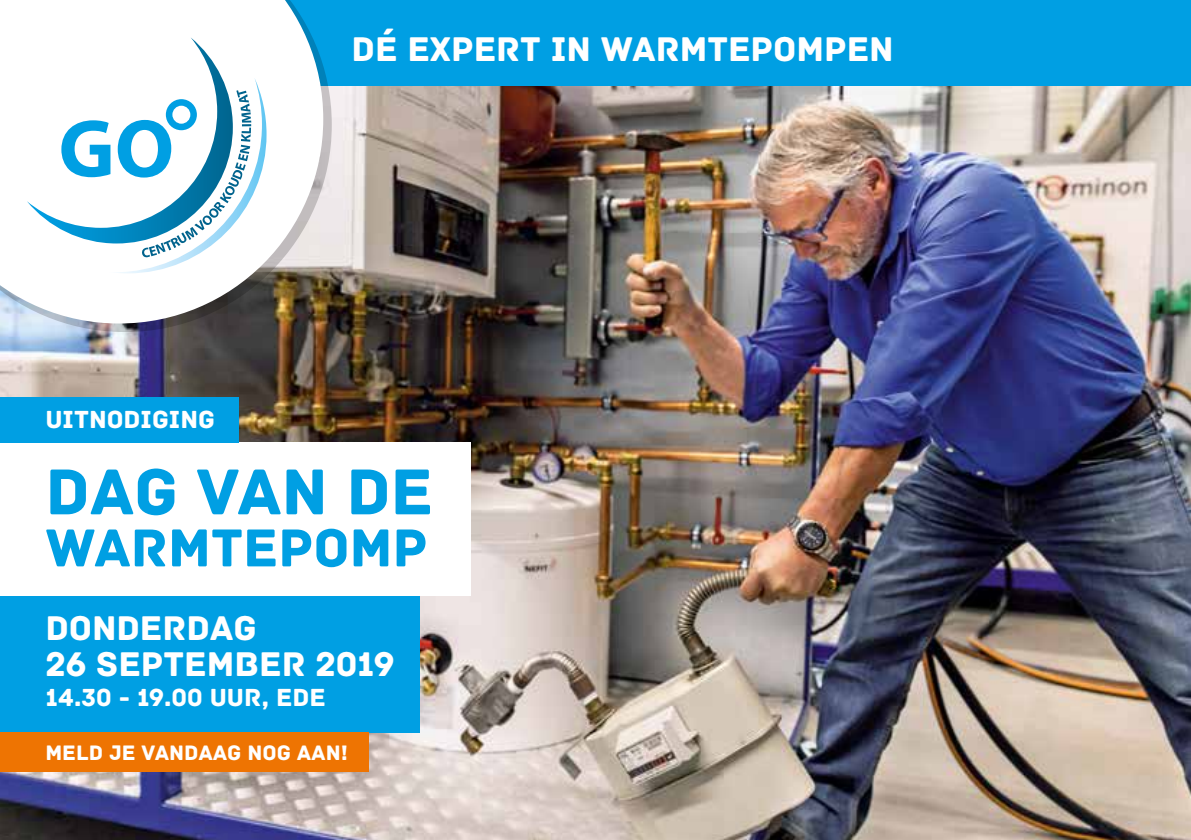
<style>
.page{position:relative;width:1191px;height:840px;background:#fff}
.page>*{position:absolute;margin:0;border:0;box-sizing:border-box;transform-origin:0 0}
.t1{font:68px "Archive";color:#009fe3}
.t2{font:56px "Archive";color:#009fe3}
.t3{font:36px/36px "Archive";color:#fff}
.t4{font:26px "Archive";color:#fff}
.t5{font:22px "Archive";color:#fff}
</style>
<div class="page">
<img style="left:0;top:85px;width:1191px;height:754px">
<div style="left:0;top:0;width:1191px;height:85px;background:#009fe3"></div>
<img style="left:0;top:66px;width:332px;height:266px">
<svg style="left:0;top:0;width:323px;height:323px"></svg>
<div style="left:27px;top:37px;width:206px;height:206px;background:#fff"></div>
<svg style="left:61px;top:78px;width:205px;height:195px"></svg>
<div style="left:0;top:442px;width:471px;height:153px;background:#fff"></div>
<div style="left:0;top:595px;width:420px;height:136px;background:#009fe3"></div>
<div style="left:0;top:397px;width:238px;height:45px;background:#009fe3"></div>
<div style="left:0;top:731px;width:369px;height:40px;background:#ee7402"></div>
<p class="t4" style="left:45px;top:404px;width:171px">UITNODIGING</p>
<p class="t3" style="left:351px;top:32px;width:544px">DÉ EXPERT IN WARMTEPOMPEN</p>
<h1 class="t1" style="left:45px;top:451px;width:389px">DAG VAN DE</h1>
<h2 class="t2" style="left:45px;top:514px;width:384px">WARMTEPOMP</h2>
<p class="t3" style="left:45px;top:610px;width:351px">DONDERDAG<br>26 SEPTEMBER 2019</p>
<p class="t4" style="left:45px;top:681px;width:282px">14.30 - 19.00 UUR, EDE</p>
<p class="t5" style="left:45px;top:739px;width:304px">MELD JE VANDAAG NOG AAN!</p>
</div>
